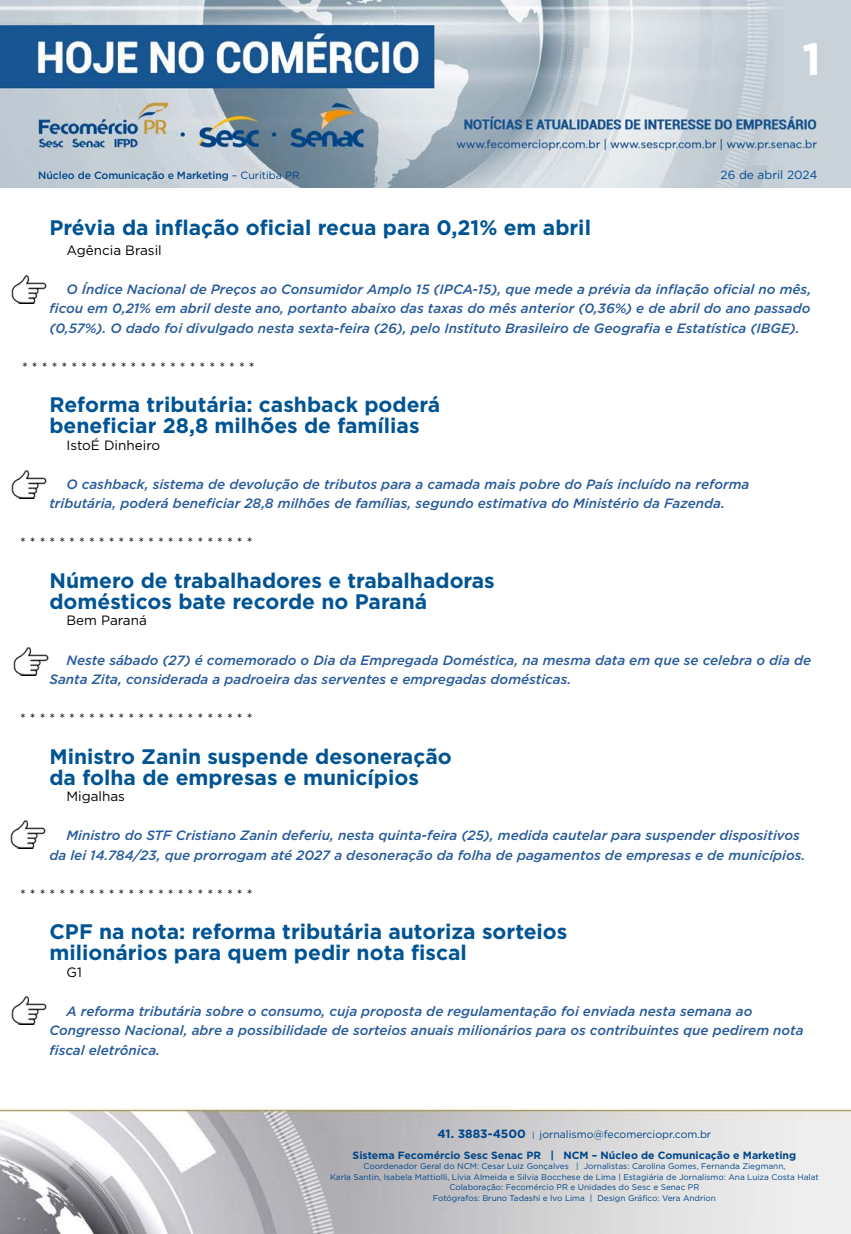
<style>
.page{position:relative;width:851px;height:1234px;background:#fff}
.page>*{position:absolute;margin:0;border:0;box-sizing:border-box;transform-origin:0 0}
.t1{font:700 45px "Gotham";color:#fff}
.t2{font:700 21px/21px "Gotham";color:#005493}
.t3{font:italic 500 13.5px/19.5px "Gotham";color:#275b9b}
.t4{font:13.5px "Gotham";color:#000}
.t5{font:11.85px "Gotham";color:#004a93}
.t6{font:700 10.5px/21px "Gotham";color:#004587;text-align:center}
.t7{font:500 10.5px "Gotham";letter-spacing:-.01em;color:#004587}
.t8{font:8.25px/10.5px "Gotham";color:#004587;text-align:center}
.s1{font-weight:400}
.s2{font-size:12px}
.s3{font-weight:400;font-size:8.25px}
</style>
<div class="page">
<img style="left:0;top:0;width:850px;height:188px">
<img style="left:0;top:1109px;width:850px;height:124px">
<img style="left:12px;top:470px;width:35px;height:28px">
<img style="left:12px;top:276px;width:35px;height:28px">
<img style="left:13px;top:647px;width:35px;height:27px">
<img style="left:11px;top:820px;width:35px;height:28px">
<img style="left:12px;top:996px;width:35px;height:28px">
<p class="t7" style="left:38px;top:168px;width:263px">Núcleo de Comunicação e Marketing <span class="s1">– Curitiba PR</span></p>
<h1 class="t1" style="left:802px;top:29px;width:20px">1</h1>
<p class="t5" style="left:720px;top:167px;width:98px">26 de abril 2024</p>
<h2 class="t2" style="left:49px;top:217px;width:543px">Prévia da inflação oficial recua para 0,21% em abril</h2>
<p class="t4" style="left:66px;top:241px;width:97px">Agência Brasil</p>
<p class="t3" style="left:49px;top:279px;width:763px;text-align:justify;text-indent:17px">O Índice Nacional de Preços ao Consumidor Amplo 15 (IPCA-15), que mede a prévia da inflação oficial no mês, ficou em 0,21% em abril deste ano, portanto abaixo das taxas do mês anterior (0,36%) e de abril do ano passado (0,57%). O dado foi divulgado nesta sexta-feira (26), pelo Instituto Brasileiro de Geografia e Estatística (IBGE).</p>
<p class="t4" style="left:22px;top:358px;width:234px">* * * * * * * * * * * * * * * * * * * * * * * *</p>
<h2 class="t2" style="left:49px;top:394px;width:392px">Reforma tributária: cashback poderá beneficiar 28,8 milhões de famílias</h2>
<p class="t4" style="left:66px;top:436px;width:95px">IstoÉ Dinheiro</p>
<p class="t3" style="left:49px;top:474px;width:701px;text-indent:17px">O cashback, sistema de devolução de tributos para a camada mais pobre do País incluído na reforma tributária, poderá beneficiar 28,8 milhões de famílias, segundo estimativa do Ministério da Fazenda.</p>
<p class="t4" style="left:20px;top:534px;width:234px">* * * * * * * * * * * * * * * * * * * * * * * *</p>
<h2 class="t2" style="left:49px;top:569px;width:447px">Número de trabalhadores e trabalhadoras domésticos bate recorde no Paraná</h2>
<p class="t4" style="left:66px;top:612px;width:82px">Bem Paraná</p>
<p class="t3" style="left:49px;top:649px;width:763px;text-indent:17px">Neste sábado (27) é comemorado o Dia da Empregada Doméstica, na mesma data em que se celebra o dia de<br>Santa Zita, considerada a padroeira das serventes e empregadas domésticas.</p>
<p class="t4" style="left:20px;top:709px;width:234px">* * * * * * * * * * * * * * * * * * * * * * * *</p>
<h2 class="t2" style="left:49px;top:745px;width:404px">Ministro Zanin suspende desoneração da folha de empresas e municípios</h2>
<p class="t4" style="left:66px;top:787px;width:60px">Migalhas</p>
<p class="t3" style="left:49px;top:825px;width:757px;text-indent:17px">Ministro do STF Cristiano Zanin deferiu, nesta quinta-feira (25), medida cautelar para suspender dispositivos da lei 14.784/23, que prorrogam até 2027 a desoneração da folha de pagamentos de empresas e de municípios.</p>
<p class="t4" style="left:20px;top:885px;width:234px">* * * * * * * * * * * * * * * * * * * * * * * *</p>
<h2 class="t2" style="left:49px;top:920px;width:519px">CPF na nota: reforma tributária autoriza sorteios milionários para quem pedir nota fiscal</h2>
<p class="t4" style="left:66px;top:963px;width:17px">G1</p>
<p class="t3" style="left:49px;top:1000px;width:755px;text-indent:17px">A reforma tributária sobre o consumo, cuja proposta de regulamentação foi enviada nesta semana ao<br>Congresso Nacional, abre a possibilidade de sorteios anuais milionários para os contribuintes que pedirem nota fiscal eletrônica.</p>
<p class="t6" style="left:352px;top:1122px;width:445px"><span class="s2">41. 3883-4500</span> <span class="s3">|</span> <span class="s1">jornalismo@fecomerciopr.com.br<br></span>Sistema Fecomércio Sesc Senac PR | NCM – Núcleo de Comunicação e Marketing</p>
<p class="t8" style="left:330px;top:1160px;width:490px">Coordenador Geral do NCM: Cesar Luiz Gonçalves | Jornalistas: Carolina Gomes, Fernanda Ziegmann,<br>Karla Santin, Isabela Mattiolli, Lívia Almeida e Silvia Bocchese de Lima | Estagiária de Jornalismo: Ana Luiza Costa Halat Colaboração: Fecomércio PR e Unidades do Sesc e Senac PR<br>Fotógrafos: Bruno Tadashi e Ivo Lima | Design Gráfico: Vera Andrion</p>
</div>
